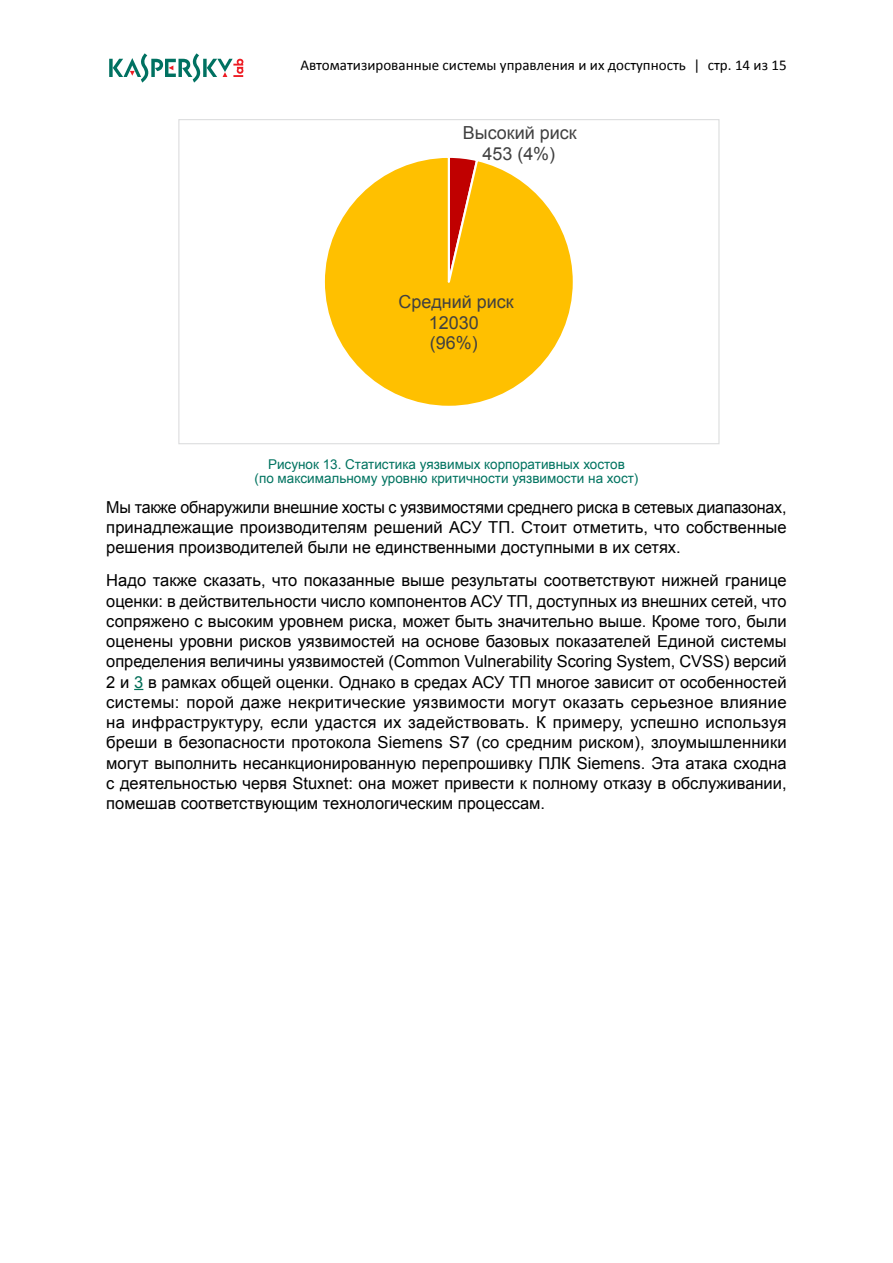
<style>
.page{position:relative;width:893px;height:1263px;background:#fff}
.page>*{position:absolute;margin:0;border:0;box-sizing:border-box;transform-origin:0 0}
.t1{font:18px/20.7px "Arial";color:#404040;text-align:center}
.t2{font:16.5px/20.2px "Arial";color:#000;text-align:justify}
.t3{font:15px "Calibri";color:#000}
.t4{font:13.5px/13.5px "Arial";color:#007360;text-align:center}
.s1{color:#006d56}
</style>
<div class="page">
<svg style="left:109px;top:53px;width:134px;height:30px"></svg>
<svg style="left:178px;top:119px;width:542px;height:325px"></svg>
<p class="t3" style="left:300px;top:56px;width:488px">Автоматизированные системы управления и их доступность | стр. 14 из 15</p>
<p class="t1" style="left:463px;top:123px;width:115px">Высокий риск<br>453 (4%)</p>
<p class="t1" style="left:398px;top:291px;width:117px">Средний риск<br>12030<br>(96%)</p>
<p class="t4" style="left:255px;top:458px;width:385px">Рисунок 13. Статистика уязвимых корпоративных хостов<br>(по максимальному уровню критичности уязвимости на хост)</p>
<p class="t2" style="left:106px;top:497px;width:682px">Мы также обнаружили внешние хосты с уязвимостями среднего риска в сетевых диапазонах, принадлежащие производителям решений АСУ ТП. Стоит отметить, что собственные решения производителей были не единственными доступными в их сетях.</p>
<p class="t2" style="left:106px;top:571px;width:682px">Надо также сказать, что показанные выше результаты соответствуют нижней границе оценки: в действительности число компонентов АСУ ТП, доступных из внешних сетей, что сопряжено с высоким уровнем риска, может быть значительно выше. Кроме того, были оценены уровни рисков уязвимостей на основе базовых показателей Единой системы определения величины уязвимостей (Common Vulnerability Scoring System, CVSS) версий 2 и <span class="s1">3</span> в рамках общей оценки. Однако в средах АСУ ТП многое зависит от особенностей системы: порой даже некритические уязвимости могут оказать серьезное влияние на инфраструктуру, если удастся их задействовать. К примеру, успешно используя бреши в безопасности протокола Siemens S7 (со средним риском), злоумышленники могут выполнить несанкционированную перепрошивку ПЛК Siemens. Эта атака сходна с деятельностью червя Stuxnet: она может привести к полному отказу в обслуживании, помешав соответствующим технологическим процессам.</p>
</div>
